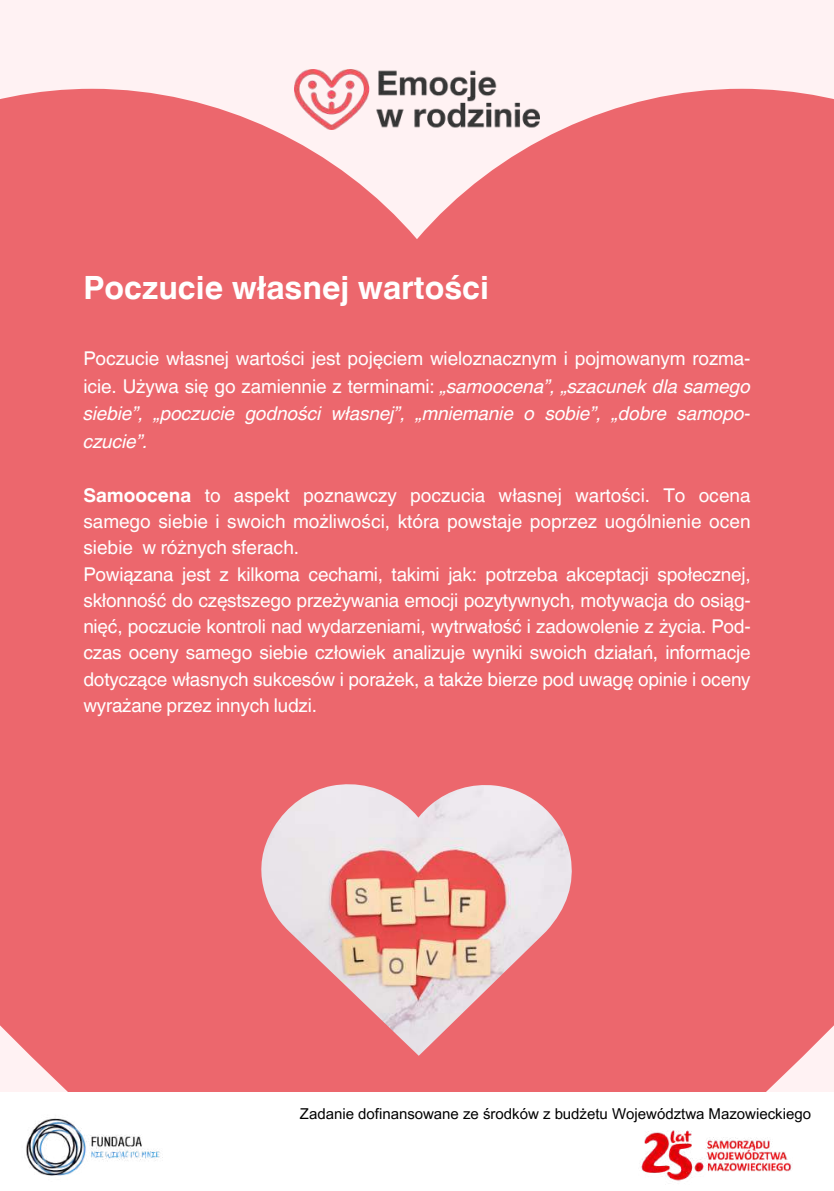
<style>
.page{position:relative;width:834px;height:1191px;background:#fff}
.page>*{position:absolute;margin:0;border:0;box-sizing:border-box;transform-origin:0 0}
.t1{font:700 32.02px "Helvetica World";color:#fff}
.t2{font:19.07px/26.2px "Helvetica World";letter-spacing:-.01em;color:#fff}
.t3{font:italic 19.07px/27.7px "Helvetica World";letter-spacing:-.005em;color:#fff;text-align:justify}
.t4{font:15.05px "Arial MT Pro";color:#000}
.s1{font-style:normal}
.s2{font-weight:700}
</style>
<div class="page">
<div style="left:0;top:0;width:833px;height:1190px;background:#fff2f3"></div>
<div style="left:0;top:89px;width:833px;height:1003px;background:#ec676d"></div>
<img style="left:294px;top:69px;width:245px;height:61px">
<img style="left:261px;top:784px;width:311px;height:271px">
<div style="left:0;top:1092px;width:833px;height:98px;background:#fff"></div>
<img style="left:26px;top:1118px;width:137px;height:58px">
<img style="left:641px;top:1130px;width:151px;height:51px">
<h1 class="t1" style="left:83px;top:261px;width:407px">Poczucie własnej wartości</h1>
<p class="t3" style="left:83px;top:342px;width:668px"><span class="s1">Poczucie własnej wartości jest pojęciem wieloznacznym i pojmowanym rozma&shy;icie. Używa się go zamiennie z terminami:</span> „samoocena”, „szacunek dla samego siebie”, „poczucie godności własnej”, „mniemanie o sobie”, „dobre samopo&shy;czucie”.</p>
<p class="t2" style="left:83px;top:482px;width:668px"><span class="s2">Samoocena</span> to aspekt poznawczy poczucia własnej wartości. To ocena samego siebie i swoich możliwości, która powstaje poprzez uogólnienie ocen siebie w różnych sferach.<br>Powiązana jest z kilkoma cechami, takimi jak: potrzeba akceptacji społecznej, skłonność do częstszego przeżywania emocji pozytywnych, motywacja do osiąg&shy;nięć, poczucie kontroli nad wydarzeniami, wytrwałość i zadowolenie z życia. Pod&shy;czas oceny samego siebie człowiek analizuje wyniki swoich działań, informacje dotyczące własnych sukcesów i porażek, a także bierze pod uwagę opinie i oceny wyrażane przez innych ludzi.</p>
<p class="t4" style="left:300px;top:1108px;width:512px">Zadanie dofinansowane ze środków z budżetu Województwa Mazowieckiego</p>
</div>
